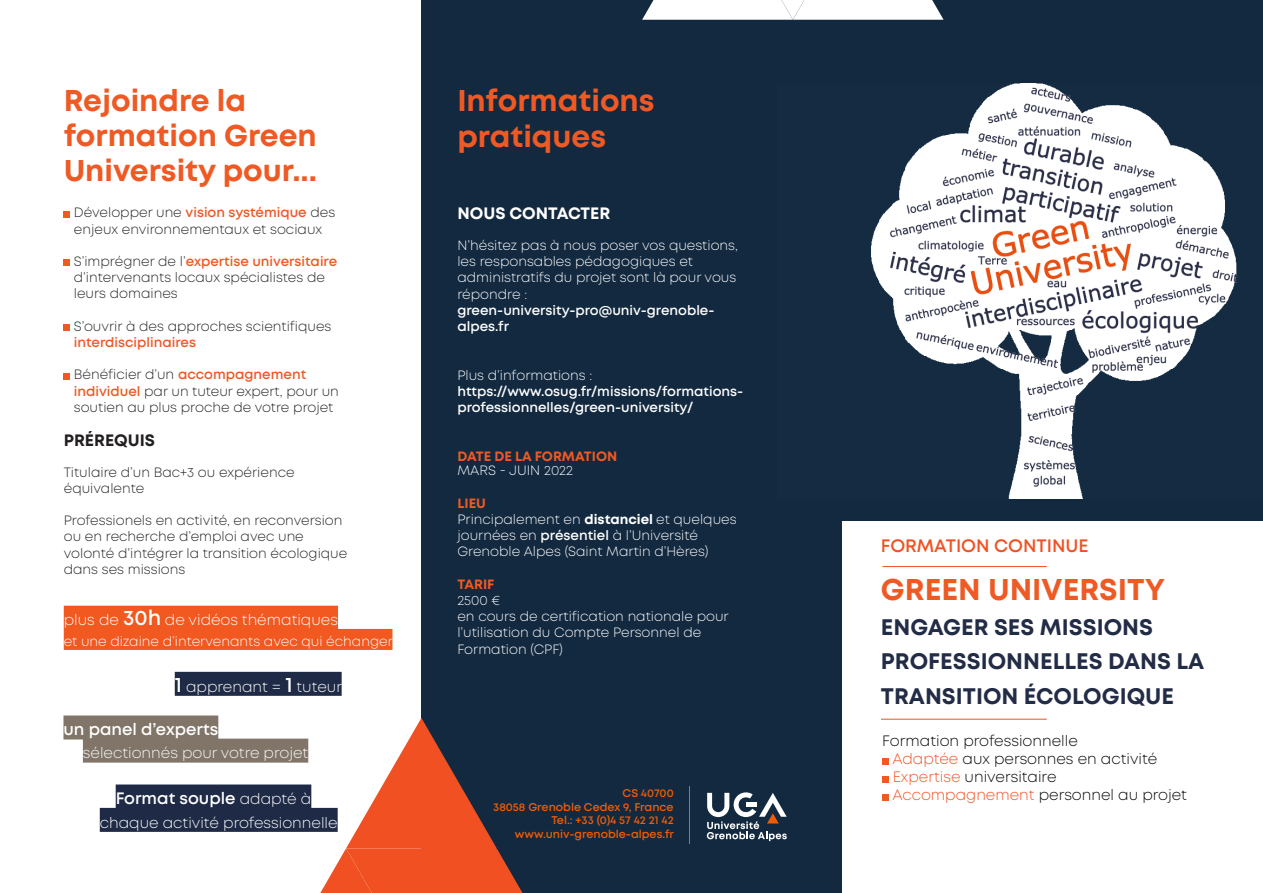
<style>
.page{position:relative;width:1263px;height:893px;background:#fff}
.page>*{position:absolute;margin:0;border:0;box-sizing:border-box;transform-origin:0 0}
.t1{font:700 30px/35.4px "Mont";color:#ef5924}
.t2{font:700 22.5px/34.3px "Mont";color:#232c46}
.t3{font:600 18px "Mont";color:#f15122}
.t4{font:600 16.5px "Mont";color:#fff}
.t5{font:700 16.5px "Mont";color:#fff}
.t6{font:700 16.5px "Mont";color:#231f20}
.t7{font:300 15px "Mont";color:#000001}
.t8{font:300 15px "Mont";color:#fff}
.t9{font:300 15px "Mont";color:#fcfcfc}
.t10{font:300 13.5px/16.2px "Mont";color:#231f20}
.t11{font:300 13.5px/16.2px "Mont";color:#fff}
.t12{font:600 13.5px/16.2px "Mont";color:#fff}
.t13{font:700 13.5px "Mont";color:#ef5924}
.t14{font:600 11.25px "Mont";color:#f25c05}
.s1{font-weight:600;color:#ef5824}
.s2{font-weight:600;font-size:21px}
.s3{font-weight:300;font-size:15px}
.s4{font-weight:700}
.s5{font-weight:600}
.s6{color:#f15122}
</style>
<div class="page">
<div style="left:831px;top:0;width:432px;height:521px;background:#132940"></div>
<div style="left:421px;top:0;width:420px;height:893px;background:#132940"></div>
<svg style="left:642px;top:0;width:301px;height:20px;background:#f3f4f5"></svg>
<svg style="left:64px;top:211px;width:6px;height:6px"></svg>
<svg style="left:64px;top:260px;width:6px;height:6px"></svg>
<div style="left:64px;top:324px;width:6px;height:7px;background:#f15921"></div>
<svg style="left:64px;top:373px;width:6px;height:6px"></svg>
<hr style="left:882px;top:566px;width:165px;height:1px;background:#f15122">
<div style="left:882px;top:758px;width:7px;height:6px;background:#f15921"></div>
<div style="left:882px;top:776px;width:7px;height:6px;background:#f15921"></div>
<div style="left:882px;top:794px;width:7px;height:6px;background:#f15921"></div>
<hr style="left:881px;top:719px;width:166px;height:1px;background:#f15122">
<svg style="left:707px;top:792px;width:80px;height:49px"></svg>
<hr style="left:689px;top:786px;width:1px;height:57px;background:#f25c05">
<div style="left:64px;top:606px;width:274px;height:24px;background:#f15921"></div>
<div style="left:83px;top:739px;width:225px;height:24px;background:#807568"></div>
<div style="left:175px;top:672px;width:167px;height:24px;background:#1f2b46"></div>
<div style="left:63px;top:715px;width:155px;height:24px;background:#807568"></div>
<div style="left:64px;top:629px;width:328px;height:21px;background:#f15921"></div>
<svg style="left:236px;top:645px;width:286px;height:248px"></svg>
<div style="left:116px;top:784px;width:195px;height:24px;background:#1f2b46"></div>
<div style="left:100px;top:808px;width:238px;height:24px;background:#1f2b46"></div>
<img style="left:871px;top:83px;width:367px;height:415px">
<p class="t1" style="left:64px;top:83px;width:255px">Rejoindre la formation Green<br>University pour...</p>
<p class="t10" style="left:74px;top:205px;width:263px">Développer une <span class="s1">vision systémique</span> des enjeux environnementaux et sociaux</p>
<p class="t10" style="left:74px;top:253px;width:265px">S’imprégner de l’<span class="s1">expertise universitaire </span>d’intervenants locaux spécialistes de leurs domaines</p>
<p class="t10" style="left:74px;top:318px;width:259px">S’ouvrir à des approches scientifiques <span class="s1">interdisciplinaires</span></p>
<p class="t10" style="left:74px;top:367px;width:267px">Bénéficier d’un <span class="s1">accompagnement individuel</span> par un tuteur expert, pour un soutien au plus proche de votre projet</p>
<p class="t6" style="left:64px;top:429px;width:93px">PRÉREQUIS</p>
<p class="t10" style="left:64px;top:464px;width:232px">Titulaire d’un Bac+3 ou expérience équivalente</p>
<p class="t10" style="left:64px;top:512px;width:285px">Professionels en activité, en reconversion ou en recherche d’emploi avec une volonté d’intégrer la transition écologique dans ses missions</p>
<p class="t8" style="left:64px;top:611px;width:276px">plus de <span class="s2">30h</span> de vidéos thématiques</p>
<p class="t11" style="left:64px;top:633px;width:331px">et une dizaine d’intervenants avec qui échanger</p>
<p class="t8" style="left:175px;top:677px;width:169px"><span class="s2">1</span> apprenant = <span class="s2">1</span> tuteur</p>
<p class="t4" style="left:63px;top:719px;width:156px">un panel d’experts</p>
<p class="t9" style="left:83px;top:744px;width:227px">sélectionnés pour votre projet</p>
<p class="t4" style="left:116px;top:788px;width:197px">Format souple <span class="s3">adapté à</span></p>
<p class="t8" style="left:100px;top:813px;width:239px">chaque activité professionnelle</p>
<p class="t1" style="left:457px;top:83px;width:199px;line-height:36px">Informations pratiques</p>
<p class="t5" style="left:457px;top:203px;width:154px">NOUS CONTACTER</p>
<p class="t11" style="left:457px;top:237px;width:282px">N’hésitez pas à nous poser vos questions, les responsables pédagogiques et administratifs du projet sont là pour vous répondre :</p>
<p class="t12" style="left:457px;top:302px;width:259px">green-university-pro@univ-grenoble&shy;alpes.fr</p>
<p class="t11" style="left:457px;top:367px;width:136px">Plus d’informations :</p>
<p class="t12" style="left:457px;top:383px;width:287px">https://www.osug.fr/missions/formations&shy;professionnelles/green-university/</p>
<p class="t13" style="left:457px;top:447px;width:161px">DATE DE LA FORMATION</p>
<p class="t11" style="left:457px;top:463px;width:117px">MARS - JUIN 2022</p>
<p class="t13" style="left:457px;top:494px;width:30px">LIEU</p>
<p class="t11" style="left:457px;top:511px;width:281px">Principalement en <span class="s4">distanciel</span> et quelques journées en <span class="s5">présentiel</span> à l’Université<br>Grenoble Alpes (Saint Martin d’Hères)</p>
<p class="t13" style="left:457px;top:575px;width:39px">TARIF</p>
<p class="t11" style="left:457px;top:592px;width:44px">2500 €</p>
<p class="t11" style="left:457px;top:608px;width:273px">en cours de certification nationale pour l’utilisation du Compte Personnel de<br>Formation (CPF)</p>
<p class="t3" style="left:881px;top:534px;width:209px">FORMATION CONTINUE</p>
<p class="t1" style="left:881px;top:572px;width:286px">GREEN UNIVERSITY</p>
<p class="t2" style="left:881px;top:610px;width:274px">ENGAGER SES MISSIONS</p>
<p class="t2" style="left:881px;top:644px;width:325px">PROFESSIONNELLES DANS LA<br>TRANSITION ÉCOLOGIQUE</p>
<p class="t7" style="left:882px;top:732px;width:197px">Formation professionnelle</p>
<p class="t7" style="left:892px;top:750px;width:266px"><span class="s6">Adaptée</span> aux personnes en activité</p>
<p class="t7" style="left:893px;top:768px;width:165px"><span class="s6">Expertise</span> universitaire</p>
<p class="t14" style="left:623px;top:786px;width:53px">CS 40700</p>
<p class="t7" style="left:892px;top:786px;width:296px"><span class="s6">Accompagnement</span> personnel au projet</p>
<p class="t14" style="left:493px;top:799px;width:182px">38058 Grenoble Cedex 9, France</p>
<p class="t14" style="left:551px;top:813px;width:124px">Tel.: +33 (0)4 57 42 21 42</p>
<p class="t14" style="left:515px;top:827px;width:161px">www.univ-grenoble-alpes.fr</p>
</div>
